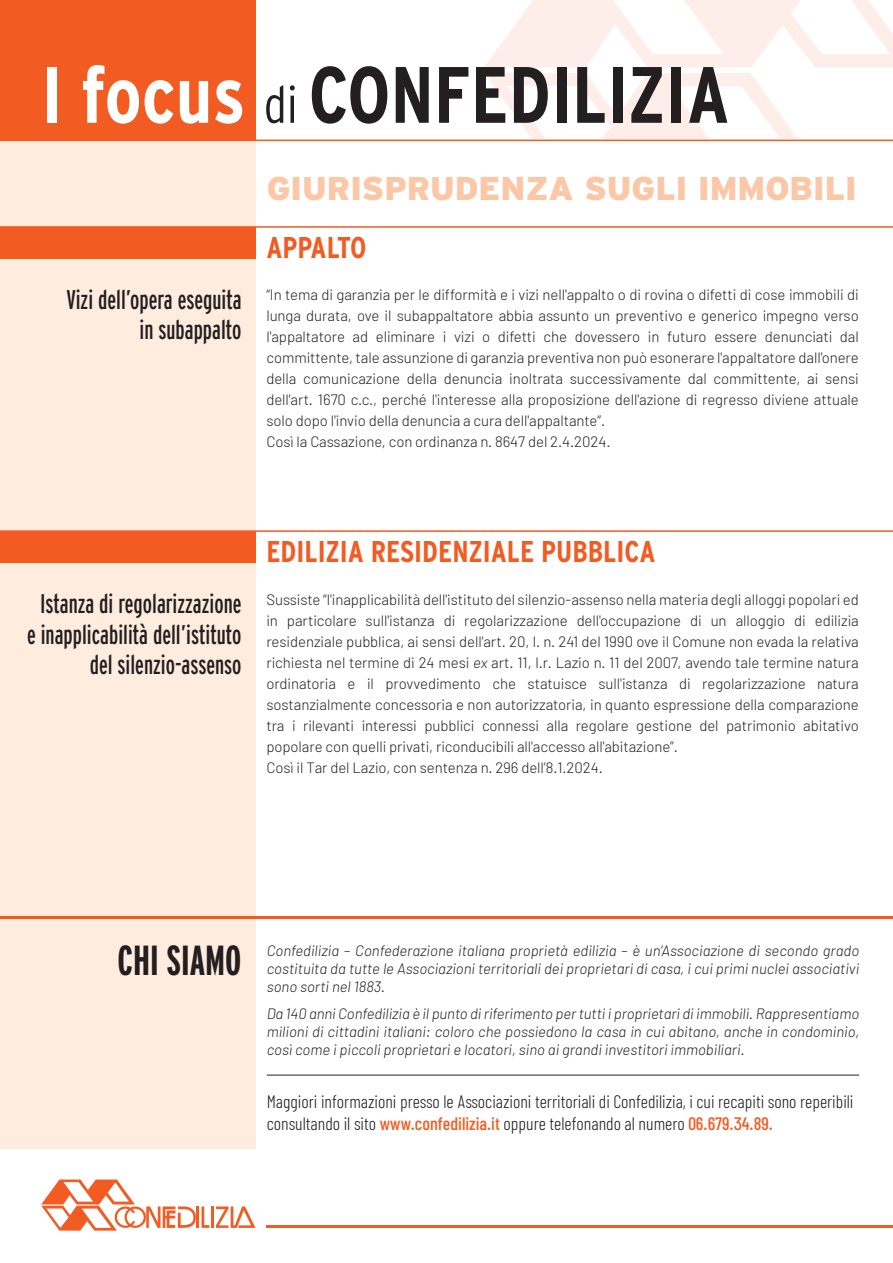
<style>
.page{position:relative;width:893px;height:1263px;background:#fff}
.page>*{position:absolute;margin:0;border:0;box-sizing:border-box;transform-origin:0 0}
.t1{font:700 condensed 79.65px "Interstate";color:#231f20}
.t2{font:700 extra-condensed 42px "Interstate";color:#231f20}
.t3{font:900 33px "Interstate";color:#fbc7a7}
.t4{font:700 condensed 30px "Interstate";color:#f25b21}
.t5{font:extra-condensed 27px/30.5px "Interstate";color:#231f20;text-align:right}
.t6{font:300 18px/21.6px "Barlow Condensed";color:#231f20}
.t7{font:300 15px/21px "Barlow";letter-spacing:-.005em;color:#231f20}
.t8{font:italic 300 15px/18px "Barlow";color:#231f20;text-align:justify}
.s1{color:#fff}
.s2{font-weight:300;font-size:51.75px}
.s3{font-style:italic}
.s4{font-weight:500;color:#f25b21}
</style>
<div class="page">
<div style="left:0;top:4px;width:255px;height:1145px;background:#feecdf"></div>
<hr style="left:267px;top:1225px;width:626px;height:3px;background:#f25b21">
<hr style="left:196px;top:1206px;width:3px;height:22px;background:#f25b21">
<svg style="left:202px;top:1206px;width:7px;height:22px"></svg>
<hr style="left:211px;top:1206px;width:3px;height:22px;background:#f25b21">
<svg style="left:216px;top:1206px;width:39px;height:22px"></svg>
<svg style="left:41px;top:1179px;width:155px;height:51px"></svg>
<svg style="left:484px;top:0;width:409px;height:67px"></svg>
<svg style="left:485px;top:73px;width:313px;height:66px"></svg>
<div style="left:0;top:0;width:255px;height:140px;background:#f25b21"></div>
<hr style="left:0;top:140px;width:893px;height:1px;background:#f25b21">
<hr style="left:0;top:916px;width:893px;height:2px;background:#f25b21">
<hr style="left:267px;top:1075px;width:592px;height:1px;background:#231f20">
<hr style="left:0;top:226px;width:893px;height:2px;background:#f25b21">
<div style="left:0;top:227px;width:255px;height:31px;background:#f25b21"></div>
<hr style="left:0;top:530px;width:893px;height:2px;background:#f25b21">
<div style="left:0;top:531px;width:255px;height:31px;background:#f25b21"></div>
<h1 class="t1" style="left:41px;top:50px;width:690px"><span class="s1">I focus</span> <span class="s2">di</span> CONFEDILIZIA</h1>
<h3 class="t3" style="left:267px;top:169px;width:591px">GIURISPRUDENZA SUGLI IMMOBILI</h3>
<h3 class="t5" style="left:66px;top:284px;width:177px">Vizi dell’opera eseguita in subappalto</h3>
<h3 class="t4" style="left:266px;top:231px;width:102px">APPALTO</h3>
<p class="t7" style="left:266px;top:284px;width:594px">“In tema di garanzia per le difformità e i vizi nell'appalto o di rovina o difetti di cose immobili di lunga durata, ove il subappaltatore abbia assunto un preventivo e generico impegno verso l'appaltatore ad eliminare i vizi o difetti che dovessero in futuro essere denunciati dal committente, tale assunzione di garanzia preventiva non può esonerare l'appaltatore dall'onere della comunicazione della denuncia inoltrata successivamente dal committente, ai sensi dell'art. 1670 c.c., perché l'interesse alla proposizione dell'azione di regresso diviene attuale solo dopo l'invio della denuncia a cura dell'appaltante”.<br>Così la Cassazione, con ordinanza n. 8647 del 2.4.2024.</p>
<h3 class="t5" style="left:27px;top:588px;width:216px">Istanza di regolarizzazione e inapplicabilità dell’istituto del silenzio-assenso</h3>
<h3 class="t4" style="left:266px;top:535px;width:391px">EDILIZIA RESIDENZIALE PUBBLICA</h3>
<p class="t7" style="left:266px;top:588px;width:594px">Sussiste “l'inapplicabilità dell'istituto del silenzio-assenso nella materia degli alloggi popolari ed in particolare sull'istanza di regolarizzazione dell'occupazione di un alloggio di edilizia residenziale pubblica, ai sensi dell'art. 20, l. n. 241 del 1990 ove il Comune non evada la relativa richiesta nel termine di 24 mesi <span class="s3">ex</span> art. 11, l.r. Lazio n. 11 del 2007, avendo tale termine natura ordinatoria e il provvedimento che statuisce sull'istanza di regolarizzazione natura sostanzialmente concessoria e non autorizzatoria, in quanto espressione della comparazione tra i rilevanti interessi pubblici connessi alla regolare gestione del patrimonio abitativo popolare con quelli privati, riconducibili all'accesso all'abitazione”.<br>Così il Tar del Lazio, con sentenza n. 296 dell’8.1.2024.</p>
<h2 class="t2" style="left:117px;top:937px;width:126px">CHI SIAMO</h2>
<p class="t8" style="left:267px;top:941px;width:594px">Confedilizia – Confederazione italiana proprietà edilizia – è un’Associazione di secondo grado costituita da tutte le Associazioni territoriali dei proprietari di casa, i cui primi nuclei associativi sono sorti nel 1883.</p>
<p class="t8" style="left:267px;top:1004px;width:594px">Da 140 anni Confedilizia è il punto di riferimento per tutti i proprietari di immobili. Rappresentiamo milioni di cittadini italiani: coloro che possiedono la casa in cui abitano, anche in condominio, così come i piccoli proprietari e locatori, sino ai grandi investitori immobiliari.</p>
<p class="t6" style="left:267px;top:1090px;width:588px">Maggiori informazioni presso le Associazioni territoriali di Confedilizia, i cui recapiti sono reperibili consultando il sito <span class="s4">www.confedilizia.it</span> oppure telefonando al numero <span class="s4">06.679.34.89.</span></p>
</div>
